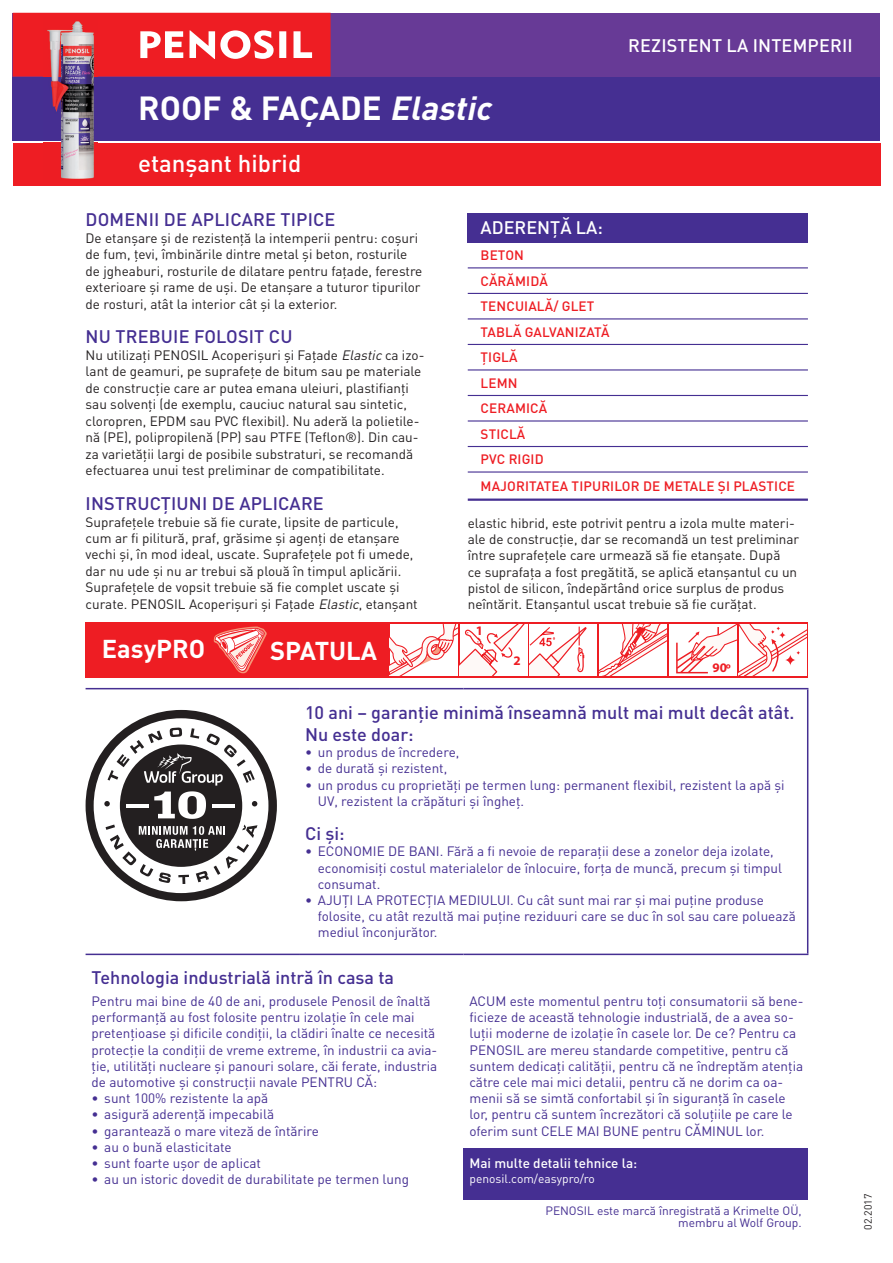
<style>
.page{position:relative;width:893px;height:1263px;background:#fff}
.page>*{position:absolute;margin:0;border:0;box-sizing:border-box;transform-origin:0 0}
.t1{font:700 33px "DIN Pro";color:#fff}
.t2{font:700 25.5px "DIN Pro";color:#fff}
.t3{font:500 24px "DIN Pro";color:#fff}
.t4{font:500 18px/21.6px "DIN Pro";color:#452f92}
.t5{font:500 18px "DIN Pro";letter-spacing:.01em;color:#fff}
.t6{font:13.5px/16.2px "DIN Pro";color:#452f92}
.t7{font:13.5px/16.5px "DIN Pro";color:#231f20}
.t8{font:500 13.5px/25.7px "DIN Pro";letter-spacing:.01em;color:#ee1d23}
.t9{font:500 13.5px "DIN Pro";color:#fff}
.t10{font:700 13.05px "Myriad Pro";color:#ee1d23}
.t11{font:12px/12px "DIN Pro";color:#452f92;text-align:right}
.t12{font:12px "DIN Pro";color:#fff}
.t13{font:10.5px "DIN Pro";color:#231f20}
.s1{font-style:italic}
</style>
<div class="page">
<div style="left:13px;top:13px;width:867px;height:127px;background:#452f92"></div>
<div style="left:13px;top:13px;width:867px;height:64px;background:#673a96"></div>
<svg style="left:13px;top:13px;width:318px;height:64px;background:#ef3c42"></svg>
<div style="left:13px;top:143px;width:867px;height:42px;background:#ee1d23"></div>
<div style="left:468px;top:213px;width:340px;height:29px;background:#452f92"></div>
<hr style="left:468px;top:267px;width:340px;height:1px;background:#452f92">
<hr style="left:468px;top:293px;width:340px;height:1px;background:#452f92">
<hr style="left:468px;top:318px;width:340px;height:1px;background:#452f92">
<hr style="left:468px;top:344px;width:340px;height:1px;background:#452f92">
<hr style="left:468px;top:369px;width:340px;height:1px;background:#452f92">
<hr style="left:468px;top:395px;width:340px;height:1px;background:#452f92">
<hr style="left:468px;top:420px;width:340px;height:2px;background:#452f92">
<hr style="left:468px;top:446px;width:340px;height:1px;background:#452f92">
<hr style="left:468px;top:471px;width:340px;height:2px;background:#452f92">
<hr style="left:468px;top:498px;width:340px;height:3px;background:#452f92">
<div style="left:86px;top:622px;width:722px;height:55px;background:#ee1d23"></div>
<div style="left:529px;top:624px;width:68px;height:52px;background:#fff"></div>
<svg style="left:390px;top:624px;width:197px;height:52px"></svg>
<svg style="left:599px;top:624px;width:68px;height:52px;background:#fbd4d5"></svg>
<div style="left:669px;top:624px;width:68px;height:52px;background:#fff"></div>
<svg style="left:676px;top:624px;width:130px;height:52px"></svg>
<svg style="left:214px;top:626px;width:53px;height:47px"></svg>
<img style="left:43px;top:18px;width:55px;height:161px">
<div style="left:463px;top:1148px;width:345px;height:51px;background:#452f92"></div>
<hr style="left:86px;top:688px;width:213px;height:1px;background:#452f92">
<hr style="left:299px;top:688px;width:164px;height:1px;background:#452f92">
<hr style="left:463px;top:688px;width:345px;height:1px;background:#452f92">
<hr style="left:807px;top:689px;width:1px;height:264px;background:#452f92">
<hr style="left:86px;top:953px;width:213px;height:2px;background:#452f92">
<hr style="left:299px;top:953px;width:164px;height:2px;background:#452f92">
<hr style="left:463px;top:953px;width:345px;height:2px;background:#452f92">
<div style="left:86px;top:710px;width:191px;height:191px;background:#231f20;border-radius:50%"></div>
<svg style="left:94px;top:718px;width:174px;height:175px"></svg>
<h3 class="t5" style="left:628px;top:34px;width:226px">REZISTENT LA INTEMPERII</h3>
<h1 class="t1" style="left:138px;top:86px;width:354px">ROOF &amp; FAÇADE <span class="s1">Elastic</span></h1>
<h3 class="t3" style="left:138px;top:148px;width:165px">etanşant hibrid</h3>
<h3 class="t4" style="left:86px;top:209px;width:251px">DOMENII DE APLICARE TIPICE</h3>
<p class="t7" style="left:86px;top:229px;width:338px">De etanşare şi de rezistenţă la intemperii pentru: coşuri de fum, ţevi, îmbinările dintre metal şi beton, rosturile de jgheaburi, rosturile de dilatare pentru faţade, ferestre exterioare şi rame de uşi. De etanşare a tuturor tipurilor de rosturi, atât la interior cât şi la exterior.</p>
<h3 class="t4" style="left:86px;top:326px;width:208px">NU TREBUIE FOLOSIT CU</h3>
<p class="t7" style="left:86px;top:347px;width:340px">Nu utilizaţi PENOSIL Acoperişuri şi Faţade <span class="s1">Elastic</span> ca izo&shy;lant de geamuri, pe suprafeţe de bitum sau pe materiale de construcţie care ar putea emana uleiuri, plastifianţi sau solvenţi (de exemplu, cauciuc natural sau sintetic, cloropren, EPDM sau PVC flexibil). Nu aderă la polietile&shy;nă (PE), polipropilenă (PP) sau PTFE (Teflon®). Din cau&shy;za varietăţii largi de posibile substraturi, se recomandă efectuarea unui test preliminar de compatibilitate.</p>
<h3 class="t4" style="left:86px;top:492px;width:240px">INSTRUCŢIUNI DE APLICARE</h3>
<p class="t7" style="left:86px;top:513px;width:334px">Suprafeţele trebuie să fie curate, lipsite de particule, cum ar fi pilitură, praf, grăsime şi agenţi de etanşare vechi şi, în mod ideal, uscate. Suprafeţele pot fi umede, dar nu ude şi nu ar trebui să plouă în timpul aplicării.<br>Suprafeţele de vopsit trebuie să fie complet uscate şi curate. PENOSIL Acoperişuri şi Faţade <span class="s1">Elastic</span>, etanşant</p>
<h3 class="t5" style="left:480px;top:216px;width:124px">ADERENŢĂ LA:</h3>
<p class="t8" style="left:481px;top:242px;width:316px">BETON<br>CĂRĂMIDĂ<br>TENCUIALĂ/ GLET<br>TABLĂ GALVANIZATĂ<br>ŢIGLĂ<br>LEMN<br>CERAMICĂ<br>STICLĂ<br>PVC RIGID<br>MAJORITATEA TIPURILOR DE METALE ŞI PLASTICE</p>
<p class="t7" style="left:468px;top:515px;width:333px">elastic hibrid, este potrivit pentru a izola multe materi&shy;ale de construcţie, dar se recomandă un test preliminar între suprafeţele care urmează să fie etanşate. După<br>ce suprafaţa a fost pregătită, se aplică etanşantul cu un pistol de silicon, îndepărtând orice surplus de produs neîntărit. Etanşantul uscat trebuie să fie curăţat.</p>
<h2 class="t2" style="left:102px;top:632px;width:105px">EasyPRO</h2>
<h2 class="t2" style="left:270px;top:633px;width:109px">SPATULA</h2>
<p class="t10" style="left:476px;top:622px;width:9px">1</p>
<p class="t10" style="left:513px;top:652px;width:9px">2</p>
<p class="t10" style="left:712px;top:659px;width:20px">90º</p>
<h3 class="t4" style="left:305px;top:702px;width:491px">10 ani – garanţie minimă înseamnă mult mai mult decât atât.<br>Nu este doar:</h3>
<p class="t6" style="left:305px;top:744px;width:156px">• un produs de încredere,</p>
<p class="t6" style="left:305px;top:760px;width:144px">• de durată şi rezistent,</p>
<p class="t6" style="left:318px;top:776px;width:468px;text-indent:-13px">• un produs cu proprietăţi pe termen lung: permanent flexibil, rezistent la apă şi<br>UV, rezistent la crăpături şi îngheţ.</p>
<h3 class="t4" style="left:305px;top:822px;width:41px">Ci şi:</h3>
<p class="t6" style="left:318px;top:843px;width:466px;text-indent:-13px">• ECONOMIE DE BANI. Fără a fi nevoie de reparații dese a zonelor deja izolate, economisiţi costul materialelor de înlocuire, forţa de muncă, precum şi timpul consumat.</p>
<p class="t6" style="left:318px;top:892px;width:479px;text-indent:-13px">• AJUŢI LA PROTECŢIA MEDIULUI. Cu cât sunt mai rar şi mai puţine produse folosite, cu atât rezultă mai puţine reziduuri care se duc în sol sau care poluează mediul înconjurător.</p>
<h3 class="t4" style="left:92px;top:966px;width:304px">Tehnologia industrială intră în casa ta</h3>
<p class="t6" style="left:92px;top:993px;width:347px">Pentru mai bine de 40 de ani, produsele Penosil de înaltă performanţă au fost folosite pentru izolaţie în cele mai pretenţioase şi dificile condiţii, la clădiri înalte ce necesită protecţie la condiţii de vreme extreme, în industrii ca avia&shy;ţie, utilităţi nucleare şi panouri solare, căi ferate, industria de automotive şi construcții navale PENTRU CĂ:</p>
<p class="t6" style="left:92px;top:1090px;width:178px">• sunt 100% rezistente la apă</p>
<p class="t6" style="left:92px;top:1106px;width:184px">• asigură aderenţă impecabilă</p>
<p class="t6" style="left:92px;top:1122px;width:229px">• garantează o mare viteză de întărire</p>
<p class="t6" style="left:92px;top:1138px;width:142px">• au o bună elasticitate</p>
<p class="t6" style="left:92px;top:1155px;width:171px">• sunt foarte uşor de aplicat</p>
<p class="t6" style="left:92px;top:1171px;width:319px">• au un istoric dovedit de durabilitate pe termen lung</p>
<p class="t6" style="left:469px;top:993px;width:335px">ACUM este momentul pentru toţi consumatorii să bene&shy;ficieze de această tehnologie industrială, de a avea so&shy;luţii moderne de izolaţie în casele lor. De ce? Pentru ca PENOSIL are mereu standarde competitive, pentru că suntem dedicaţi calităţii, pentru că ne îndreptăm atenţia către cele mai mici detalii, pentru că ne dorim ca oa&shy;menii să se simtă confortabil şi în siguranţă în casele lor, pentru că suntem încrezători că soluţiile pe care le oferim sunt CELE MAI BUNE pentru CĂMINUL lor.</p>
<p class="t9" style="left:469px;top:1154px;width:169px">Mai multe detalii tehnice la:</p>
<p class="t12" style="left:469px;top:1170px;width:127px">penosil.com/easypro/ro</p>
<p class="t11" style="left:545px;top:1204px;width:258px">PENOSIL este marcă înregistrată a Krimelte OÜ, membru al Wolf Group.</p>
<p class="t13" style="left:861px;top:1229px;width:37px;rotate:-90deg">02.2017</p>
</div>
